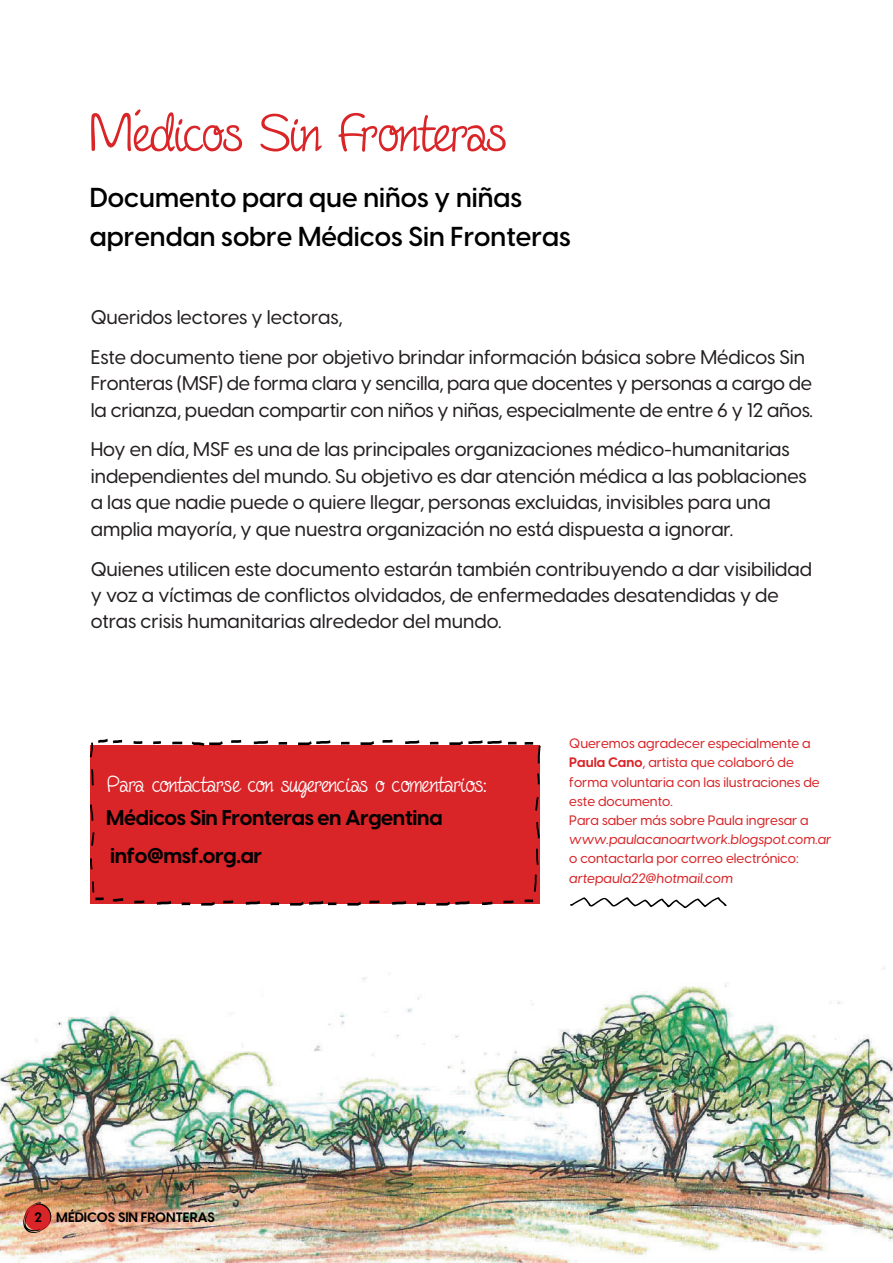
<style>
.page{position:relative;width:893px;height:1263px;background:#fff}
.page>*{position:absolute;margin:0;border:0;box-sizing:border-box;transform-origin:0 0}
.t1{font:60px "Fineliner Script";color:#d92428}
.t2{font:600 27px/38.4px "Visby CF";color:#000001}
.t3{font:25.5px "Fineliner Script";color:#fff}
.t4{font:700 21px/38.1px "Visby CF";letter-spacing:-.015em;color:#000001}
.t5{font:500 19.5px/26.4px "Visby CF";color:#231f20}
.t6{font:500 13.5px/19.2px "Visby CF";color:#d92428}
.t7{font:italic 500 13.5px "Visby CF";color:#d92428}
.t8{font:700 13.5px "Visby CF";color:#000001}
.s1{font-weight:700}
</style>
<div class="page">
<div style="left:91px;top:746px;width:449px;height:158px;background:#d92428"></div>
<img style="left:0;top:967px;width:893px;height:296px">
<svg style="left:570px;top:897px;width:157px;height:11px"></svg>
<svg style="left:90px;top:804px;width:3px;height:17px"></svg>
<svg style="left:91px;top:769px;width:3px;height:16px"></svg>
<svg style="left:92px;top:881px;width:12px;height:19px"></svg>
<svg style="left:90px;top:739px;width:32px;height:18px"></svg>
<svg style="left:113px;top:898px;width:10px;height:3px"></svg>
<svg style="left:133px;top:741px;width:9px;height:3px"></svg>
<svg style="left:134px;top:900px;width:10px;height:3px"></svg>
<svg style="left:482px;top:901px;width:10px;height:4px"></svg>
<svg style="left:503px;top:900px;width:10px;height:3px"></svg>
<svg style="left:153px;top:741px;width:8px;height:3px"></svg>
<svg style="left:157px;top:901px;width:14px;height:4px"></svg>
<svg style="left:172px;top:742px;width:10px;height:2px"></svg>
<svg style="left:182px;top:902px;width:8px;height:3px"></svg>
<svg style="left:525px;top:899px;width:8px;height:3px"></svg>
<svg style="left:201px;top:902px;width:14px;height:3px"></svg>
<svg style="left:223px;top:900px;width:10px;height:3px"></svg>
<svg style="left:246px;top:901px;width:14px;height:4px"></svg>
<svg style="left:271px;top:902px;width:8px;height:3px"></svg>
<svg style="left:290px;top:901px;width:46px;height:4px"></svg>
<svg style="left:347px;top:902px;width:14px;height:3px"></svg>
<svg style="left:369px;top:900px;width:10px;height:3px"></svg>
<svg style="left:392px;top:901px;width:14px;height:4px"></svg>
<svg style="left:417px;top:902px;width:8px;height:3px"></svg>
<svg style="left:436px;top:901px;width:34px;height:4px"></svg>
<svg style="left:341px;top:742px;width:9px;height:3px"></svg>
<svg style="left:360px;top:741px;width:14px;height:4px"></svg>
<svg style="left:382px;top:740px;width:11px;height:3px"></svg>
<svg style="left:405px;top:740px;width:14px;height:4px"></svg>
<svg style="left:430px;top:742px;width:8px;height:3px"></svg>
<svg style="left:508px;top:742px;width:8px;height:3px"></svg>
<svg style="left:449px;top:740px;width:53px;height:5px"></svg>
<svg style="left:192px;top:741px;width:31px;height:5px"></svg>
<svg style="left:231px;top:740px;width:10px;height:3px"></svg>
<svg style="left:254px;top:740px;width:14px;height:4px"></svg>
<svg style="left:279px;top:742px;width:8px;height:3px"></svg>
<svg style="left:298px;top:740px;width:33px;height:5px"></svg>
<svg style="left:534px;top:874px;width:3px;height:18px"></svg>
<svg style="left:535px;top:797px;width:4px;height:14px"></svg>
<svg style="left:537px;top:773px;width:3px;height:11px"></svg>
<svg style="left:536px;top:822px;width:4px;height:16px"></svg>
<svg style="left:536px;top:848px;width:3px;height:17px"></svg>
<svg style="left:91px;top:832px;width:4px;height:14px"></svg>
<svg style="left:90px;top:858px;width:3px;height:11px"></svg>
<svg style="left:525px;top:742px;width:16px;height:21px"></svg>
<svg style="left:23px;top:1202px;width:28px;height:31px"></svg>
<h1 class="t1" style="left:90px;top:101px;width:418px">Médicos Sin Fronteras</h1>
<h2 class="t2" style="left:90px;top:179px;width:482px">Documento para que niños y niñas aprendan sobre Médicos Sin Fronteras</h2>
<p class="t5" style="left:91px;top:297px;width:716px;line-height:39.9px">Queridos lectores y lectoras,<br>Este documento tiene por objetivo brindar información básica sobre Médicos Sin</p>
<p class="t5" style="left:91px;top:370px;width:724px">Fronteras (MSF) de forma clara y sencilla, para que docentes y personas a cargo de la crianza, puedan compartir con niños y niñas, especialmente de entre 6 y 12 años.</p>
<p class="t5" style="left:91px;top:436px;width:718px">Hoy en día, MSF es una de las principales organizaciones médico-humanitarias independientes del mundo. Su objetivo es dar atención médica a las poblaciones a las que nadie puede o quiere llegar, personas excluidas, invisibles para una amplia mayoría, y que nuestra organización no está dispuesta a ignorar.</p>
<p class="t5" style="left:91px;top:555px;width:723px">Quienes utilicen este documento estarán también contribuyendo a dar visibilidad y voz a víctimas de conflictos olvidados, de enfermedades desatendidas y de otras crisis humanitarias alrededor del mundo.</p>
<h3 class="t3" style="left:107px;top:771px;width:381px">Para contactarse con sugerencias o comentarios:</h3>
<p class="t4" style="left:106px;top:799px;width:338px">Médicos Sin Fronteras en Argentina info@msf.org.ar</p>
<p class="t6" style="left:569px;top:734px;width:252px">Queremos agradecer especialmente a <span class="s1">Paula Cano</span>, artista que colaboró de forma voluntaria con las ilustraciones de este documento.<br>Para saber más sobre Paula ingresar a</p>
<p class="t7" style="left:569px;top:831px;width:264px">www.paulacanoartwork.blogspot.com.ar</p>
<p class="t6" style="left:569px;top:849px;width:231px">o contactarla por correo electrónico:</p>
<p class="t7" style="left:569px;top:869px;width:165px">artepaula22@hotmail.com</p>
<p class="t8" style="left:34px;top:1209px;width:182px">2 MÉDICOS SIN FRONTERAS</p>
</div>
